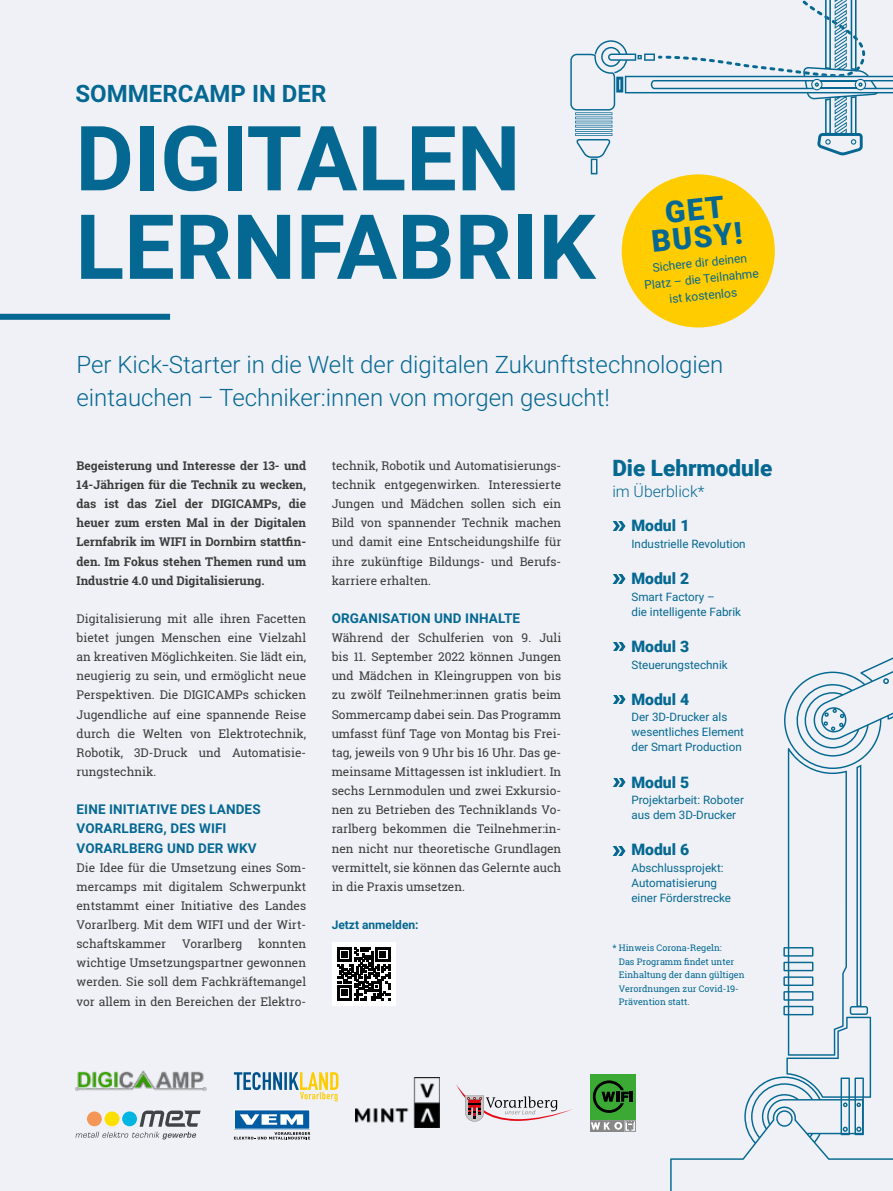
<style>
.page{position:relative;width:893px;height:1191px;background:#eff1f6}
.page>*{position:absolute;margin:0;border:0;box-sizing:border-box;transform-origin:0 0}
.t1{font:700 90px/88.5px "Roboto";color:#056892}
.t2{font:900 30px/27.5px "Roboto";color:#056892;text-align:center}
.t3{font:300 24px/33px "Roboto";color:#056892}
.t4{font:700 24px "Roboto";color:#056892}
.t5{font:900 22.5px "Roboto";color:#056892}
.t6{font:900 15.75px "Roboto";color:#056892}
.t7{font:300 15.75px "Roboto";color:#056892}
.t8{font:700 13.5px/19.2px "Roboto";letter-spacing:.01em;color:#056892}
.t9{font:12px/19.2px "Roboto Slab";color:#3c3c3b;text-align:justify}
.t10{font:700 12px/19.2px "Roboto Slab";color:#3c3c3b;text-align:justify}
.t11{font:12px/16.5px "Roboto";color:#056892;text-align:center}
.t12{font:700 12px "Roboto";color:#056892}
.t13{font:11.7px/15px "Roboto";color:#056892}
.t14{font:9px/13.5px "Roboto Slab";color:#056892}
</style>
<div class="page">
<div style="left:0;top:314px;width:170px;height:6px;background:#056892"></div>
<img style="left:75px;top:1070px;width:132px;height:21px">
<div style="left:234px;top:1109px;width:76px;height:20px;background:#005ca2"></div>
<div style="left:234px;top:1109px;width:76px;height:20px;border:1px solid #fff"></div>
<svg style="left:240px;top:1114px;width:63px;height:10px"></svg>
<svg style="left:234px;top:1132px;width:76px;height:7px"></svg>
<svg style="left:456px;top:1084px;width:116px;height:37px"></svg>
<svg style="left:75px;top:1110px;width:126px;height:29px"></svg>
<div style="left:332px;top:941px;width:63px;height:64px;background:#fff"></div>
<svg style="left:337px;top:947px;width:53px;height:53px"></svg>
<svg style="left:570px;top:0;width:323px;height:174px"></svg>
<div style="left:622px;top:174px;width:153px;height:153px;background:#fc0;border-radius:50%"></div>
<svg style="left:670px;top:657px;width:223px;height:534px"></svg>
<svg style="left:613px;top:522px;width:13px;height:8px"></svg>
<svg style="left:613px;top:574px;width:13px;height:9px"></svg>
<svg style="left:613px;top:642px;width:13px;height:9px"></svg>
<svg style="left:613px;top:695px;width:13px;height:8px"></svg>
<svg style="left:613px;top:778px;width:13px;height:8px"></svg>
<svg style="left:613px;top:847px;width:13px;height:8px"></svg>
<div style="left:590px;top:1073px;width:46px;height:46px;background:#3aaa35"></div>
<svg style="left:593px;top:1080px;width:40px;height:33px"></svg>
<div style="left:590px;top:1120px;width:11px;height:11px;border:1px solid #878787"></div>
<div style="left:601px;top:1120px;width:11px;height:11px;border:1px solid #878787"></div>
<div style="left:613px;top:1120px;width:11px;height:11px;border:1px solid #878787"></div>
<svg style="left:624px;top:1120px;width:12px;height:11px"></svg>
<svg style="left:591px;top:1121px;width:43px;height:10px"></svg>
<svg style="left:234px;top:1072px;width:104px;height:29px"></svg>
<img style="left:356px;top:1078px;width:84px;height:49px">
<h3 class="t4" style="left:75px;top:76px;width:252px">SOMMERCAMP IN DER</h3>
<h1 class="t1" style="left:75px;top:111px;width:522px">DIGITALEN<br>LERNFABRIK</h1>
<h2 class="t2" style="left:647px;top:200px;width:93px;rotate:-6deg">GET<br>BUSY!</h2>
<p class="t11" style="left:642px;top:260px;width:116px;rotate:-6deg">Sichere dir deinen<br>Platz – die Teilnahme ist kostenlos</p>
<h3 class="t3" style="left:77px;top:347px;width:648px">Per Kick-Starter in die Welt der digitalen Zukunftstechnologien eintauchen – Techniker:innen von morgen gesucht!</h3>
<p class="t10" style="left:77px;top:456px;width:231px">Begeisterung und Interesse der 13- und 14-Jährigen für die Technik zu wecken, das ist das Ziel der DIGICAMPs, die heuer zum ersten Mal in der Digitalen Lernfabrik im WIFI in Dornbirn stattfin&shy;den. Im Fokus stehen Themen rund um Industrie 4.0 und Digitalisierung.</p>
<p class="t9" style="left:77px;top:609px;width:231px">Digitalisierung mit alle ihren Facetten bietet jungen Menschen eine Vielzahl an kreativen Möglichkeiten. Sie lädt ein, neugierig zu sein, und ermöglicht neue Perspektiven. Die DIGICAMPs schicken Jugendliche auf eine spannende Reise durch die Welten von Elektrotechnik, Robotik, 3D-Druck und Automatisie&shy;rungstechnik.</p>
<p class="t8" style="left:77px;top:799px;width:186px">EINE INITIATIVE DES LANDES<br>VORARLBERG, DES WIFI<br>VORARLBERG UND DER WKV</p>
<p class="t9" style="left:77px;top:857px;width:231px">Die Idee für die Umsetzung eines Som&shy;mercamps mit digitalem Schwerpunkt entstammt einer Initiative des Landes Vorarlberg. Mit dem WIFI und der Wirt&shy;schaftskammer</p>
<p class="t9" style="left:77px;top:934px;width:231px;text-indent:182px">konnten wichtige Umsetzungspartner gewonnen werden. Sie soll dem Fachkräftemangel vor allem in den Bereichen der Elektro-</p>
<p class="t9" style="left:182px;top:934px;width:62px">Vorarlberg</p>
<p class="t9" style="left:332px;top:456px;width:231px">technik, Robotik und Automatisierungs&shy;technik entgegenwirken. Interessierte Jungen und Mädchen sollen sich ein Bild von spannender Technik machen und damit eine Entscheidungshilfe für ihre zukünftige Bildungs- und Berufs&shy;karriere erhalten.</p>
<p class="t8" style="left:332px;top:608px;width:190px">ORGANISATION UND INHALTE</p>
<p class="t9" style="left:332px;top:628px;width:231px">Während der Schulferien von 9. Juli bis 11. September 2022 können Jungen und Mädchen in Kleingruppen von bis zu zwölf Teilnehmer:innen gratis beim Sommercamp dabei sein. Das Programm umfasst fünf Tage von Montag bis Frei&shy;tag, jeweils von 9 Uhr bis 16 Uhr. Das ge&shy;meinsame Mittagessen ist inkludiert. In sechs Lernmodulen und zwei Exkursio&shy;nen zu Betrieben des Techniklands Vo&shy;rarlberg bekommen die Teilnehmer:in&shy;nen nicht nur theoretische Grundlagen vermittelt, sie können das Gelernte auch in die Praxis umsetzen.</p>
<p class="t12" style="left:332px;top:916px;width:88px">Jetzt anmelden:</p>
<h3 class="t5" style="left:612px;top:452px;width:162px">Die Lehrmodule</h3>
<h3 class="t7" style="left:612px;top:480px;width:94px">im Überblick*</h3>
<h3 class="t6" style="left:631px;top:515px;width:60px">Modul 1</h3>
<p class="t13" style="left:631px;top:536px;width:116px">Industrielle Revolution</p>
<h3 class="t6" style="left:631px;top:567px;width:59px">Modul 2</h3>
<p class="t13" style="left:631px;top:588px;width:111px">Smart Factory –<br>die intelligente Fabrik</p>
<h3 class="t6" style="left:631px;top:635px;width:59px">Modul 3</h3>
<p class="t13" style="left:631px;top:656px;width:98px">Steuerungstechnik</p>
<h3 class="t6" style="left:631px;top:688px;width:59px">Modul 4</h3>
<p class="t13" style="left:631px;top:709px;width:114px">Der 3D-Drucker als wesentliches Element der Smart Production</p>
<h3 class="t6" style="left:631px;top:771px;width:59px">Modul 5</h3>
<p class="t13" style="left:631px;top:792px;width:114px">Projektarbeit: Roboter aus dem 3D-Drucker</p>
<h3 class="t6" style="left:631px;top:838px;width:59px">Modul 6</h3>
<p class="t13" style="left:631px;top:859px;width:101px">Abschlussprojekt:<br>Automatisierung einer Förderstrecke</p>
<p class="t14" style="left:619px;top:941px;width:127px;text-indent:-6px">* Hinweis Corona-Regeln:<br>Das Programm findet unter<br>Einhaltung der dann gültigen<br>Verordnungen zur Covid-19-<br>Prävention statt.</p>
</div>
